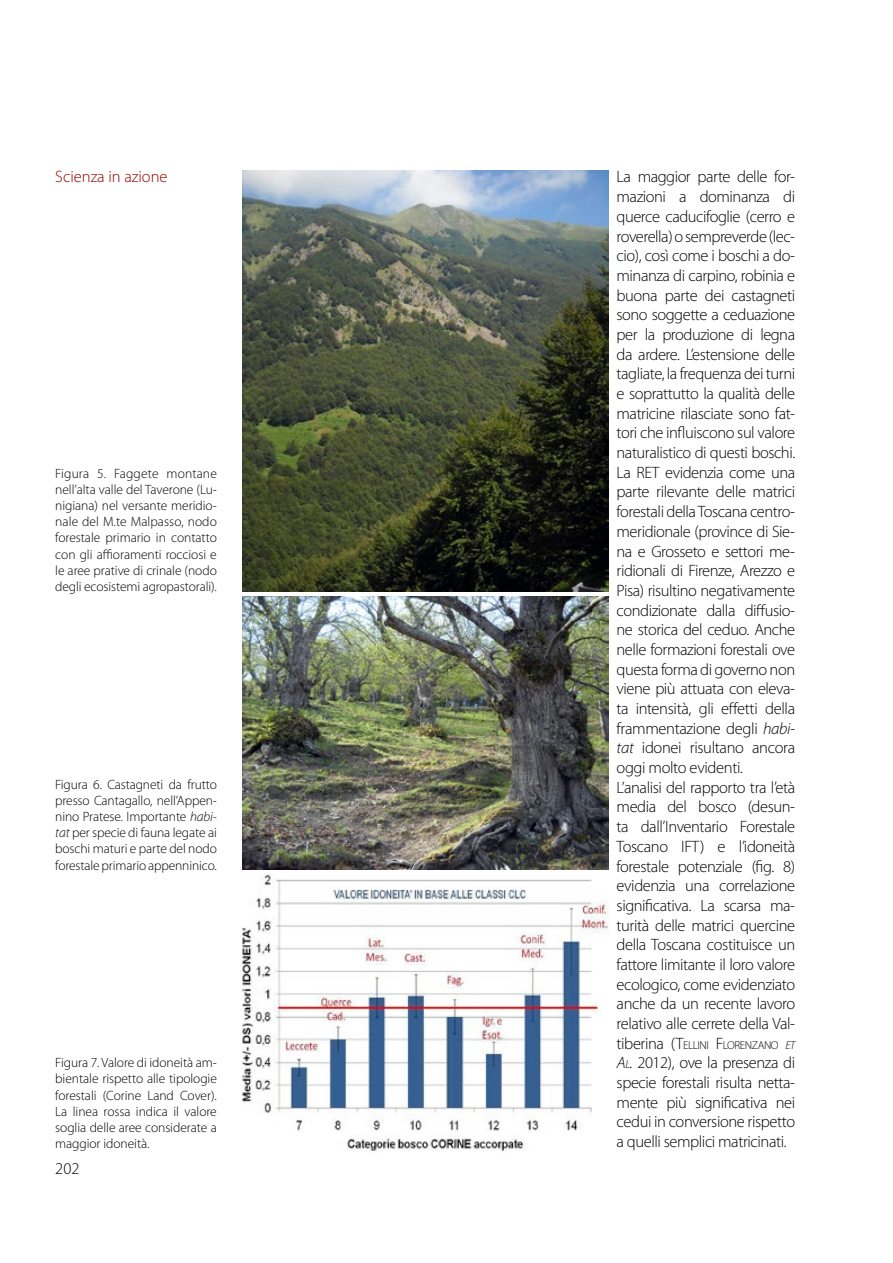
<style>
.page{position:relative;width:893px;height:1263px;background:#fff}
.page>*{position:absolute;margin:0;border:0;box-sizing:border-box;transform-origin:0 0}
.t1{font:300 16.5px/19.6px "Myriad Pro";letter-spacing:-.03em;color:#000}
.t2{font:300 16.5px "Myriad Pro";color:#950000}
.t3{font:300 13.5px/16.2px "Myriad Pro";letter-spacing:-.01em;color:#000;text-align:justify}
.t4{font:300 11.55px "Myriad Pro";letter-spacing:-.035em;color:#000}
.s1{font-style:italic}
.s2{font-size:16.5px}
.s3{font-style:italic;font-size:11.55px}
</style>
<div class="page">
<img style="left:242px;top:596px;width:366px;height:273px">
<img style="left:242px;top:874px;width:366px;height:277px">
<img style="left:242px;top:170px;width:366px;height:421px">
<p class="t2" style="left:55px;top:167px;width:114px">Scienza in azione</p>
<p class="t3" style="left:55px;top:465px;width:163px">Figura 5. Faggete montane nell’alta valle del Taverone (Lu&shy;nigiana) nel versante meridio&shy;nale del M.te Malpasso, nodo forestale primario in contatto con gli affioramenti rocciosi e le aree prative di crinale (nodo degli ecosistemi agropastorali).</p>
<p class="t3" style="left:55px;top:776px;width:163px">Figura 6. Castagneti da frutto presso Cantagallo, nell’Appen&shy;nino Pratese. Importante <span class="s1">habi&shy;tat</span> per specie di fauna legate ai boschi maturi e parte del nodo forestale primario appenninico.</p>
<p class="t3" style="left:55px;top:1054px;width:163px">Figura 7. Valore di idoneità am&shy;bientale rispetto alle tipologie forestali (Corine Land Cover).<br>La linea rossa indica il valore soglia delle aree considerate a maggior idoneità.</p>
<p class="t1" style="left:55px;top:1158px;width:26px">202</p>
<p class="t1" style="left:617px;top:167px;width:180px">La maggior parte delle for&shy;mazioni a dominanza di querce caducifoglie (cerro e roverella) o sempreverde (lec&shy;cio), così come i boschi a do&shy;minanza di carpino, robinia e buona parte dei castagneti sono soggette a ceduazione per la produzione di legna da ardere. L’estensione delle tagliate, la frequenza dei turni e soprattutto la qualità delle matricine rilasciate sono fat&shy;tori che influiscono sul valore naturalistico di questi boschi.<br>La RET evidenzia come una parte rilevante delle matrici forestali della Toscana centro&shy;meridionale (province di Sie&shy;na e Grosseto e settori me&shy;ridionali di Firenze, Arezzo e<br>Pisa) risultino negativamente condizionate dalla diffusio&shy;ne storica del ceduo. Anche nelle formazioni forestali ove questa forma di governo non viene più attuata con eleva&shy;ta intensità, gli effetti della frammentazione degli <span class="s1">habi&shy;tat</span> idonei risultano ancora oggi molto evidenti.<br>L’analisi del rapporto tra l’età media del bosco (desun&shy;ta dall’Inventario Forestale<br>Toscano IFT) e l’idoneità forestale potenziale (fig. 8) evidenzia una correlazione significativa. La scarsa ma&shy;turità delle matrici quercine della Toscana costituisce un fattore limitante il loro valore ecologico, come evidenziato anche da un recente lavoro relativo alle cerrete della Val-</p>
<p class="t4" style="left:617px;top:1038px;width:180px"><span class="s2">tiberina (</span><span class="s2">T</span>ELLINI <span class="s2">F</span>LORENZANO <span class="s1">et</span></p>
<p class="t1" style="left:617px;top:1053px;width:180px;text-align:justify"><span class="s1">a</span><span class="s3">l</span><span class="s1">.</span> 2012), ove la presenza di specie forestali risulta netta&shy;mente più significativa nei cedui in conversione rispetto a quelli semplici matricinati.</p>
</div>
